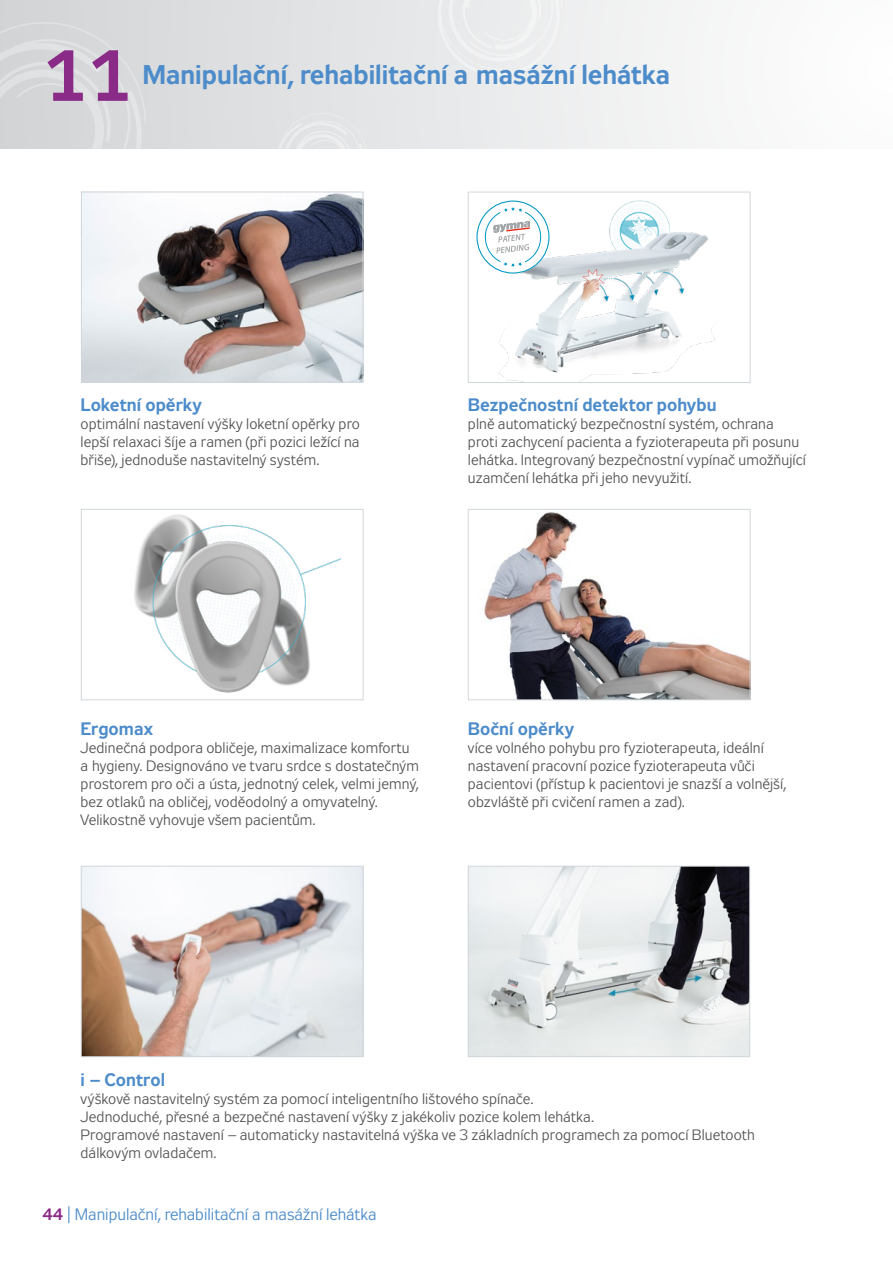
<style>
.page{position:relative;width:893px;height:1263px;background:#fff}
.page>*{position:absolute;margin:0;border:0;box-sizing:border-box;transform-origin:0 0}
.t1{font:72px "Zeppelin 33";color:#8a2b87}
.t2{font:27px "Zeppelin 33";color:#4d8cca}
.t3{font:18px "Zeppelin 33";color:#4d8cca}
.t4{font:16.5px "Zeppelin 31";color:#4d8cca}
.t5{font:15px/18px "Zeppelin 31";letter-spacing:.005em;color:#575756}
.s1{font-family:"Zeppelin 33";color:#8a2b87}
</style>
<div class="page">
<div style="left:0;top:0;width:893px;height:149px;background:linear-gradient(to right,#d2d3d5,#fefefe)"></div>
<svg style="left:0;top:22px;width:146px;height:170px"></svg>
<div style="left:436px;top:0;width:126px;height:78px;background:#ececed"></div>
<svg style="left:275px;top:113px;width:92px;height:95px"></svg>
<img style="left:498px;top:200px;width:217px;height:181px">
<div style="left:468px;top:192px;width:282px;height:191px;border:1px solid #d1d6da"></div>
<img style="left:83px;top:194px;width:278px;height:187px">
<div style="left:81px;top:192px;width:282px;height:191px;border:1px solid #d1d6da"></div>
<img style="left:134px;top:514px;width:208px;height:179px">
<div style="left:81px;top:509px;width:282px;height:191px;border:1px solid #d1d6da"></div>
<img style="left:83px;top:868px;width:278px;height:187px">
<div style="left:81px;top:866px;width:282px;height:191px;border:1px solid #d1d6da"></div>
<img style="left:470px;top:868px;width:278px;height:187px">
<div style="left:468px;top:866px;width:282px;height:191px;border:1px solid #d1d6da"></div>
<img style="left:484px;top:512px;width:264px;height:186px">
<div style="left:468px;top:509px;width:282px;height:191px;border:1px solid #d1d6da"></div>
<svg style="left:476px;top:201px;width:73px;height:73px"></svg>
<h1 class="t1" style="left:43px;top:35px;width:91px">11</h1>
<h2 class="t2" style="left:142px;top:60px;width:529px">Manipulační, rehabilitační a masážní lehátka</h2>
<p class="t3" style="left:81px;top:395px;width:122px">Loketní opěrky</p>
<p class="t5" style="left:81px;top:416px;width:281px;text-align:justify">optimální nastavení výšky loketní opěrky pro lepší relaxaci šíje a ramen (při pozici ležící na břiše), jednoduše nastavitelný systém.</p>
<p class="t3" style="left:468px;top:395px;width:250px">Bezpečnostní detektor pohybu</p>
<p class="t5" style="left:468px;top:416px;width:340px">plně automatický bezpečnostní systém, ochrana proti zachycení pacienta a fyzioterapeuta při posunu lehátka. Integrovaný bezpečnostní vypínač umožňující uzamčení lehátka při jeho nevyužití.</p>
<p class="t3" style="left:81px;top:718px;width:74px">Ergomax</p>
<p class="t5" style="left:81px;top:740px;width:340px">Jedinečná podpora obličeje, maximalizace komfortu a hygieny. Designováno ve tvaru srdce s dostatečným prostorem pro oči a ústa, jednotný celek, velmi jemný, bez otlaků na obličej, voděodolný a omyvatelný.<br>Velikostně vyhovuje všem pacientům.</p>
<p class="t3" style="left:468px;top:718px;width:107px">Boční opěrky</p>
<p class="t5" style="left:468px;top:740px;width:320px">více volného pohybu pro fyzioterapeuta, ideální nastavení pracovní pozice fyzioterapeuta vůči pacientovi (přístup k pacientovi je snazší a volnější, obzvláště při cvičení ramen a zad).</p>
<p class="t3" style="left:81px;top:1070px;width:86px">i – Control</p>
<p class="t5" style="left:81px;top:1091px;width:676px">výškově nastavitelný systém za pomocí inteligentního lištového spínače.<br>Jednoduché, přesné a bezpečné nastavení výšky z jakékoliv pozice kolem lehátka.<br>Programové nastavení – automaticky nastavitelná výška ve 3 základních programech za pomocí Bluetooth dálkovým ovladačem.</p>
<p class="t4" style="left:43px;top:1206px;width:335px"><span class="s1">44</span> | Manipulační, rehabilitační a masážní lehátka</p>
</div>
